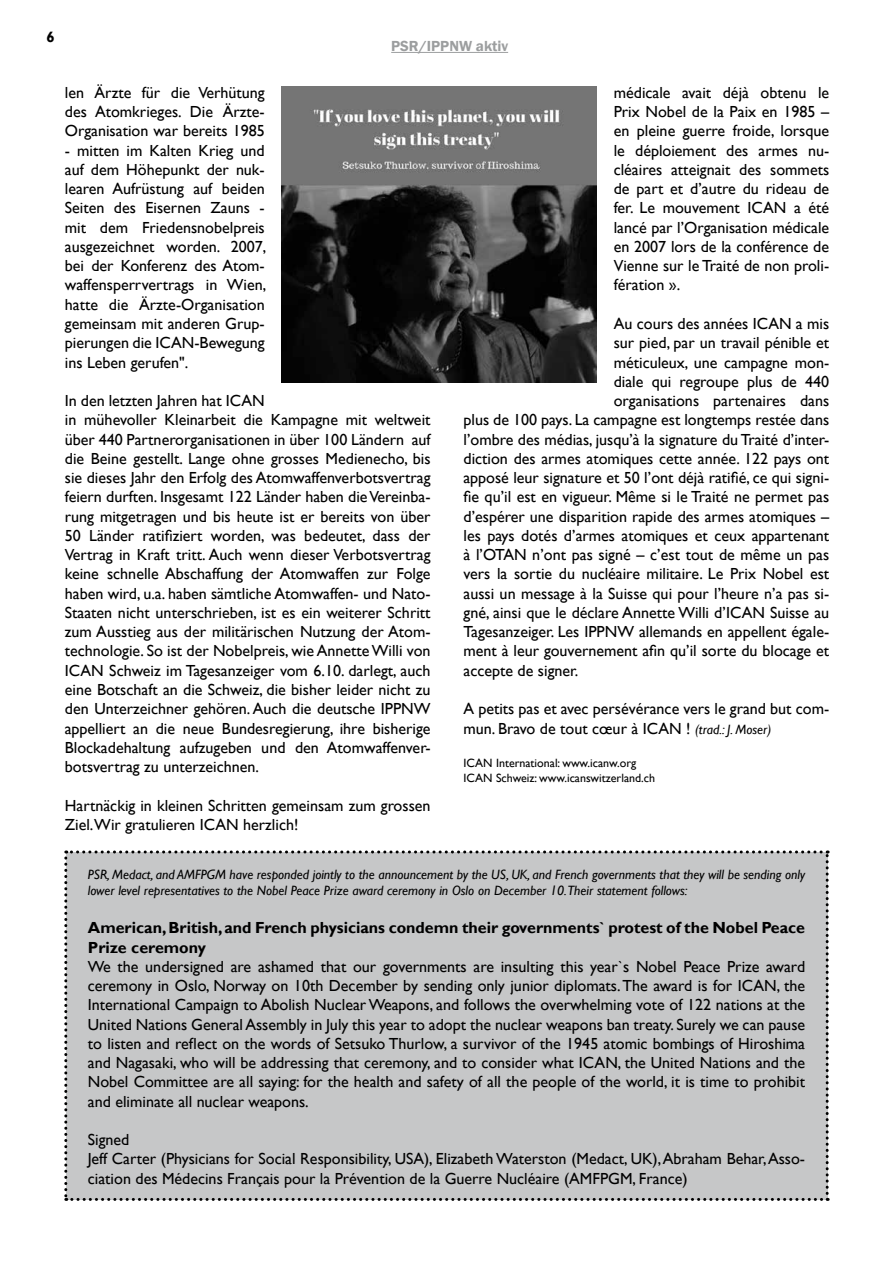
<style>
.page{position:relative;width:893px;height:1263px;background:#fff}
.page>*{position:absolute;margin:0;border:0;box-sizing:border-box;transform-origin:0 0}
.t1{font:16.05px/19.2px "Gill Sans";color:#000;text-align:justify}
.t2{font:700 16.05px/19.2px "Gill Sans";color:#000}
.t3{font:600 15px "Franklin Gothic";color:#9c9e9f}
.t4{font:700 15px "Gill Sans";color:#000}
.t5{font:italic 13.5px/16.2px "Gill Sans";color:#000}
.t6{font:12px/14.4px "Gill Sans";color:#000}
.s1{font-style:italic;font-size:13.5px}
</style>
<div class="page">
<hr style="left:391px;top:52px;width:117px;height:1px;background:#9c9e9f">
<img style="left:282px;top:87px;width:315px;height:296px">
<div style="left:64px;top:850px;width:765px;height:351px;background:#c6c7c8"></div>
<p class="t4" style="left:47px;top:28px;width:10px">6</p>
<p class="t3" style="left:391px;top:37px;width:118px">PSR/IPPNW aktiv</p>
<p class="t1" style="left:65px;top:83px;width:201px">len Ärzte für die Verhütung des Atomkrieges. Die Ärzte-Organisation war bereits 1985</p>
<p class="t1" style="left:65px;top:141px;width:203px">- mitten im Kalten Krieg und auf dem Höhepunkt der nuk&shy;learen Aufrüstung auf beiden Seiten des Eisernen Zauns - mit dem Friedensnobelpreis ausgezeichnet worden. 2007, bei der Konferenz des Atom&shy;waffensperrvertrags in Wien, hatte die Ärzte-Organisation gemeinsam mit anderen Grup&shy;pierungen die ICAN-Bewegung ins Leben gerufen".</p>
<p class="t1" style="left:65px;top:391px;width:367px;text-align:left">In den letzten Jahren hat ICAN<br>in mühevoller Kleinarbeit die Kampagne mit weltweit über 440 Partnerorganisationen in über 100 Ländern auf die Beine gestellt. Lange ohne grosses Medienecho, bis sie dieses Jahr den Erfolg des Atomwaffenverbotsvertrag feiern durften. Insgesamt 122 Länder haben die Vereinba&shy;rung mitgetragen und bis heute ist er bereits von über 50 Länder ratifiziert worden, was bedeutet, dass der Vertrag in Kraft tritt. Auch wenn dieser Verbotsvertrag keine schnelle Abschaffung der Atomwaffen zur Folge haben wird, u.a. haben sämtliche Atomwaffen- und Nato-Staaten nicht unterschrieben, ist es ein weiterer Schritt zum Ausstieg aus der militärischen Nutzung der Atom&shy;technologie. So ist der Nobelpreis, wie Annette Willi von ICAN Schweiz im Tagesanzeiger vom 6.10. darlegt, auch eine Botschaft an die Schweiz, die bisher leider nicht zu den Unterzeichner gehören. Auch die deutsche IPPNW appelliert an die neue Bundesregierung, ihre bisherige Blockadehaltung aufzugeben und den Atomwaffenver&shy;botsvertrag zu unterzeichnen.</p>
<p class="t1" style="left:65px;top:796px;width:367px">Hartnäckig in kleinen Schritten gemeinsam zum grossen<br>Ziel.Wir gratulieren ICAN herzlich!</p>
<p class="t1" style="left:614px;top:83px;width:217px">médicale avait déjà obtenu le Prix Nobel de la Paix en 1985 – en pleine guerre froide, lorsque le déploiement des armes nu&shy;cléaires atteignait des sommets de part et d’autre du rideau de fer. Le mouvement ICAN a été lancé par l’Organisation médicale en 2007 lors de la conférence de Vienne sur le Traité de non proli&shy;fération ».</p>
<p class="t1" style="left:614px;top:314px;width:217px">Au cours des années ICAN a mis</p>
<p class="t1" style="left:614px;top:334px;width:217px">sur pied, par un travail pénible et</p>
<p class="t1" style="left:614px;top:353px;width:217px">méticuleux, une campagne mon-</p>
<p class="t1" style="left:614px;top:372px;width:217px">diale qui regroupe plus de 440</p>
<p class="t1" style="left:614px;top:391px;width:217px">organisations partenaires dans</p>
<p class="t1" style="left:463px;top:411px;width:367px">plus de 100 pays. La campagne est longtemps restée dans</p>
<p class="t1" style="left:463px;top:430px;width:367px">l’ombre des médias, jusqu’à la signature du Traité d’inter-</p>
<p class="t1" style="left:463px;top:449px;width:367px">diction des armes atomiques cette année. 122 pays ont</p>
<p class="t1" style="left:463px;top:468px;width:367px">apposé leur signature et 50 l’ont déjà ratifié, ce qui signi-</p>
<p class="t1" style="left:463px;top:488px;width:367px">fie qu’il est en vigueur. Même si le Traité ne permet pas</p>
<p class="t1" style="left:463px;top:507px;width:367px">d’espérer une disparition rapide des armes atomiques –</p>
<p class="t1" style="left:463px;top:526px;width:367px">les pays dotés d’armes atomiques et ceux appartenant</p>
<p class="t1" style="left:463px;top:545px;width:367px">à l’OTAN n’ont pas signé – c’est tout de même un pas</p>
<p class="t1" style="left:463px;top:565px;width:367px">vers la sortie du nucléaire militaire. Le Prix Nobel est</p>
<p class="t1" style="left:463px;top:584px;width:367px">aussi un message à la Suisse qui pour l’heure n’a pas si-</p>
<p class="t1" style="left:463px;top:603px;width:367px">gné, ainsi que le déclare Annette Willi d’ICAN Suisse au</p>
<p class="t1" style="left:463px;top:622px;width:367px">Tagesanzeiger. Les IPPNW allemands en appellent égale-</p>
<p class="t1" style="left:463px;top:642px;width:367px">ment à leur gouvernement afin qu’il sorte du blocage et</p>
<p class="t1" style="left:463px;top:661px;width:116px">accepte de signer.</p>
<p class="t1" style="left:463px;top:699px;width:367px">A petits pas et avec persévérance vers le grand but com&shy;mun. Bravo de tout cœur à ICAN ! <span class="s1">(trad.: J. Moser)</span></p>
<p class="t6" style="left:463px;top:756px;width:193px">ICAN International: www.icanw.org<br>ICAN Schweiz: www.icanswitzerland.ch</p>
<p class="t5" style="left:88px;top:866px;width:719px">PSR, Medact, and AMFPGM have responded jointly to the announcement by the US, UK, and French governments that they will be sending only lower level representatives to the Nobel Peace Prize award ceremony in Oslo on December 10.Their statement follows:</p>
<p class="t2" style="left:88px;top:919px;width:719px">American, British, and French physicians condemn their governments` protest of the Nobel Peace<br>Prize ceremony</p>
<p class="t1" style="left:88px;top:957px;width:719px">We the undersigned are ashamed that our governments are insulting this year`s Nobel Peace Prize award ceremony in Oslo, Norway on 10th December by sending only junior diplomats. The award is for ICAN, the International Campaign to Abolish Nuclear Weapons, and follows the overwhelming vote of 122 nations at the United Nations General Assembly in July this year to adopt the nuclear weapons ban treaty. Surely we can pause to listen and reflect on the words of Setsuko Thurlow, a survivor of the 1945 atomic bombings of Hiroshima and Nagasaki, who will be addressing that ceremony, and to consider what ICAN, the United Nations and the Nobel Committee are all saying: for the health and safety of all the people of the world, it is time to prohibit and eliminate all nuclear weapons.</p>
<p class="t1" style="left:88px;top:1130px;width:719px;text-align:left">Signed<br>Jeff Carter (Physicians for Social Responsibility, USA), Elizabeth Waterston (Medact, UK), Abraham Behar, Asso&shy;ciation des Médecins Français pour la Prévention de la Guerre Nucléaire (AMFPGM, France)</p>
</div>
